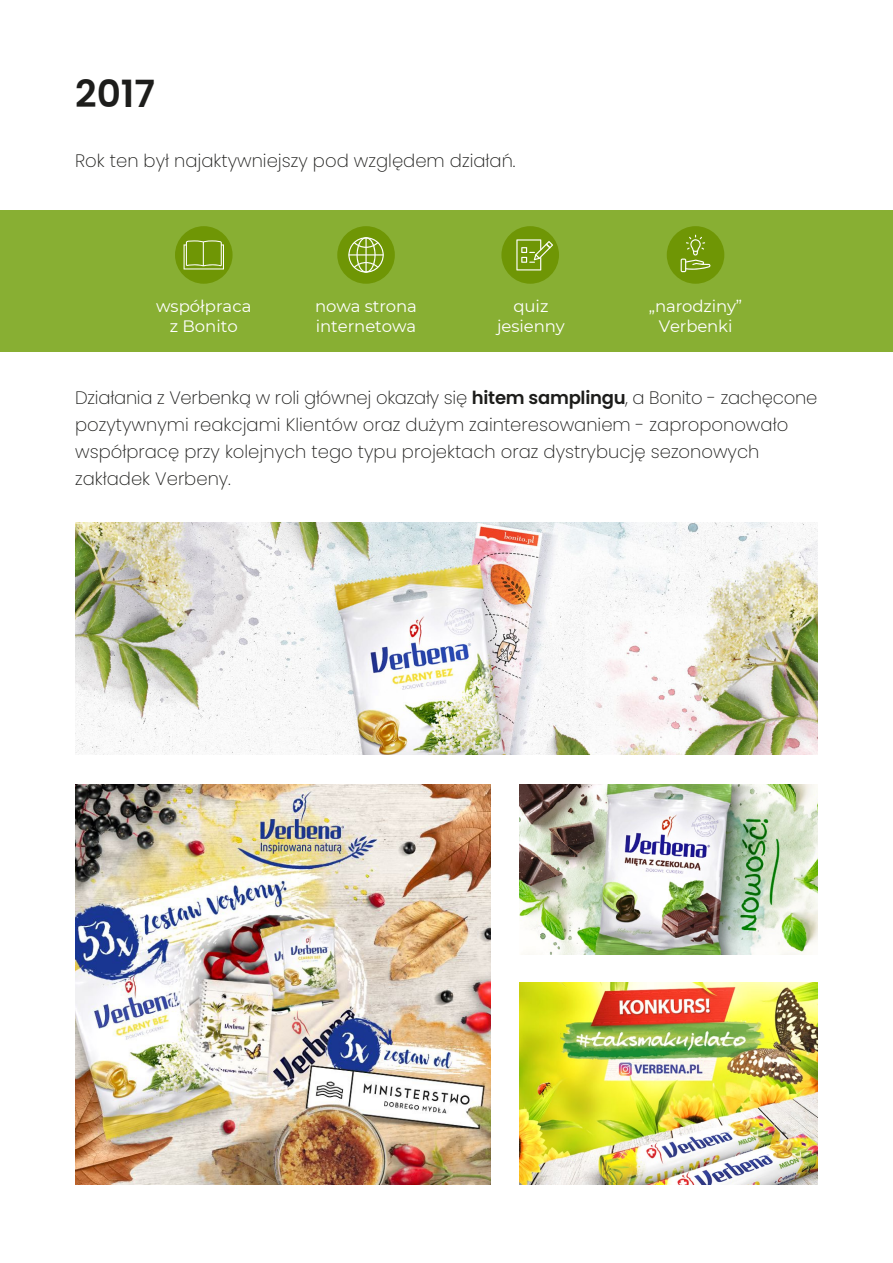
<style>
.page{position:relative;width:893px;height:1263px;background:#fff}
.page>*{position:absolute;margin:0;border:0;box-sizing:border-box;transform-origin:0 0}
.t1{font:600 37.5px "Poppins";color:#1d1d1b}
.t2{font:200 18px/27px "Poppins";color:#1d1d1b}
.t3{font:16.5px/19.8px "Montserrat";letter-spacing:-.005em;color:#fff;text-align:center}
.s1{font-weight:600}
</style>
<div class="page">
<div style="left:0;top:210px;width:893px;height:142px;background:#88af33"></div>
<img style="left:75px;top:523px;width:743px;height:232px">
<img style="left:75px;top:784px;width:415px;height:400px">
<img style="left:519px;top:784px;width:299px;height:171px">
<img style="left:519px;top:982px;width:299px;height:202px">
<div style="left:175px;top:226px;width:58px;height:58px;background:#6f9605;border-radius:50%"></div>
<div style="left:337px;top:226px;width:58px;height:58px;background:#6f9605;border-radius:50%"></div>
<div style="left:501px;top:226px;width:58px;height:58px;background:#6f9605;border-radius:50%"></div>
<div style="left:667px;top:226px;width:57px;height:58px;background:#6f9605;border-radius:50%"></div>
<svg style="left:184px;top:240px;width:40px;height:29px"></svg>
<svg style="left:348px;top:237px;width:36px;height:36px"></svg>
<hr style="left:348px;top:254px;width:36px;height:1px;background:#fff">
<hr style="left:365px;top:237px;width:2px;height:36px;background:#fff">
<svg style="left:516px;top:239px;width:37px;height:31px"></svg>
<svg style="left:681px;top:235px;width:29px;height:37px"></svg>
<h1 class="t1" style="left:75px;top:72px;width:81px">2017</h1>
<p class="t2" style="left:75px;top:148px;width:442px">Rok ten był najaktywniejszy pod względem działań.</p>
<p class="t3" style="left:156px;top:295px;width:97px">współpraca z Bonito</p>
<p class="t3" style="left:315px;top:295px;width:103px;text-align:left">nowa strona internetowa</p>
<p class="t3" style="left:497px;top:295px;width:69px">quiz jesienny</p>
<p class="t3" style="left:649px;top:295px;width:95px">„narodziny”<br>Verbenki</p>
<p class="t2" style="left:75px;top:384px;width:744px">Działania z Verbenką w roli głównej okazały się <span class="s1">hitem samplingu</span>, a Bonito - zachęcone pozytywnymi reakcjami Klientów oraz dużym zainteresowaniem - zaproponowało współpracę przy kolejnych tego typu projektach oraz dystrybucję sezonowych zakładek Verbeny.</p>
</div>
